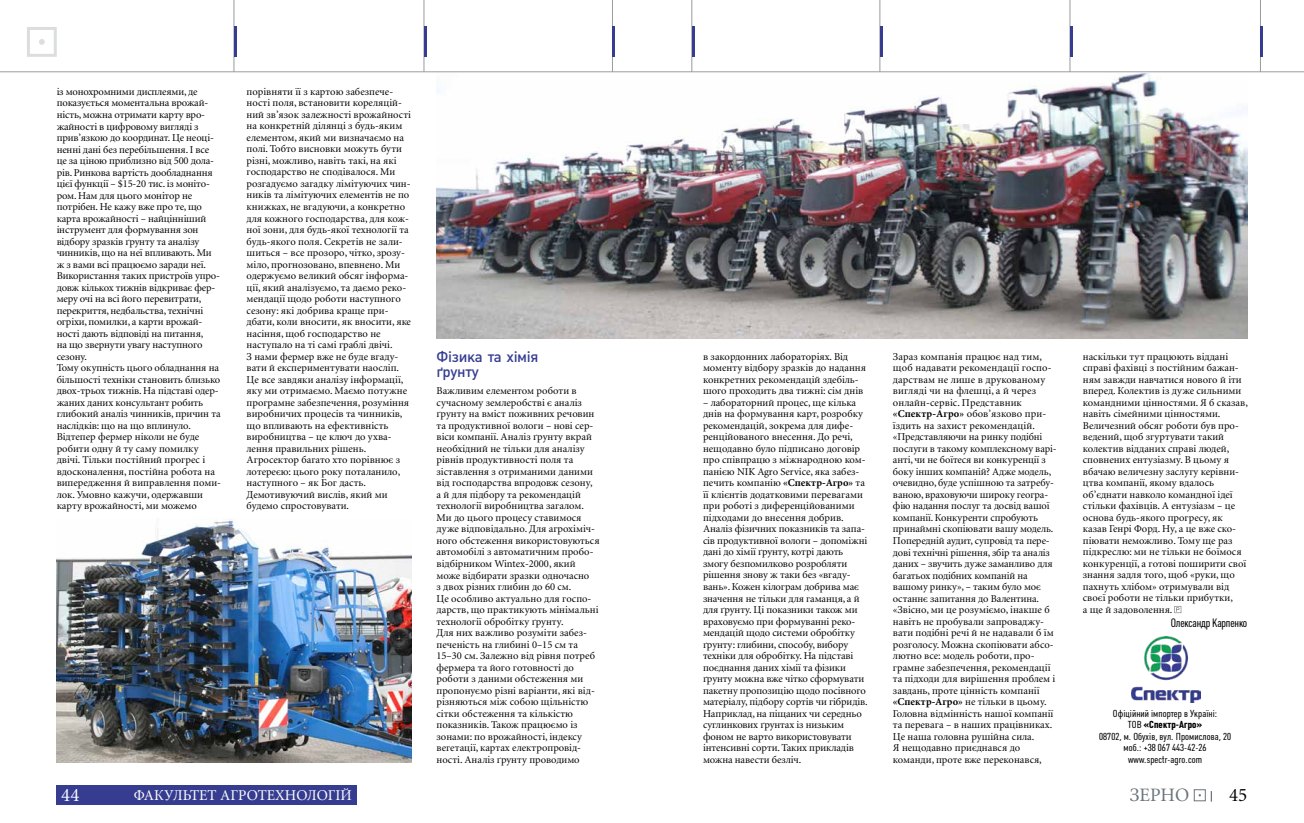
<style>
.page{position:relative;width:1304px;height:823px;background:#fff}
.page>*{position:absolute;margin:0;border:0;box-sizing:border-box;transform-origin:0 0}
.t1{font:19px "Minion Cyr";color:#6a747b}
.t2{font:19px "Minion Cyr";color:#000}
.t3{font:19px "Minion Cyr";color:#fff}
.t4{font:15px "Minion Cyr";color:#fff}
.t5{font:500 15px/15px "Plumb";letter-spacing:-.02em;color:#363d91}
.t6{font:12px "Plumb Cond";letter-spacing:-.01em;color:#000}
.t7{font:10.5px/11.5px "Minion Cyr";color:#000}
.t8{font:10px/11.5px "Plumb Cond";letter-spacing:.01em;color:#000;text-align:center;scale:1.08 1}
.s1{font-weight:700}
.s2{font-size:10.5px}
</style>
<div class="page">
<div style="left:27px;top:27px;width:30px;height:30px;border:3px solid #dcddde"></div>
<svg style="left:39px;top:39px;width:6px;height:6px"></svg>
<div style="left:1194px;top:788px;width:12px;height:12px;border:1px solid #6a747b"></div>
<hr style="left:880px;top:0;width:1px;height:72px;background:#999b9e">
<hr style="left:424px;top:0;width:1px;height:72px;background:#999b9e">
<hr style="left:1070px;top:0;width:1px;height:72px;background:#999b9e">
<hr style="left:612px;top:0;width:1px;height:72px;background:#999b9e">
<hr style="left:692px;top:0;width:1px;height:72px;background:#999b9e">
<hr style="left:234px;top:0;width:1px;height:72px;background:#999b9e">
<hr style="left:880px;top:27px;width:2px;height:30px;background:#363d91">
<hr style="left:424px;top:27px;width:3px;height:30px;background:#363d91">
<hr style="left:1070px;top:27px;width:2px;height:30px;background:#363d91">
<hr style="left:613px;top:27px;width:2px;height:30px;background:#363d91">
<hr style="left:692px;top:27px;width:2px;height:30px;background:#363d91">
<hr style="left:234px;top:27px;width:2px;height:30px;background:#363d91">
<hr style="left:1260px;top:0;width:1px;height:72px;background:#999b9e">
<hr style="left:1260px;top:27px;width:3px;height:30px;background:#363d91">
<hr style="left:0;top:72px;width:652px;height:1px;background:#999b9e">
<hr style="left:652px;top:72px;width:652px;height:1px;background:#999b9e">
<div style="left:57px;top:785px;width:300px;height:19px;background:#363d91"></div>
<svg style="left:1174px;top:606px;width:7px;height:6px"></svg>
<img style="left:1131px;top:636px;width:70px;height:66px">
<img style="left:437px;top:73px;width:810px;height:265px">
<img style="left:57px;top:519px;width:354px;height:243px">
<p class="t7" style="left:57px;top:86px;width:166px">із монохромними дисплеями, де показується моментальна врожай&shy;ність, можна отримати карту вро&shy;жайності в цифровому вигляді з прив’язкою до координат. Це неоці&shy;ненні дані без перебільшення. І все це за ціною приблизно від 500 дола&shy;рів. Ринкова вартість дообладнання цієї функції – $15-20 тис. із моніто&shy;ром. Нам для цього монітор не потрібен. Не кажу вже про те, що карта врожайності – найцінніший інструмент для формування зон відбору зразків ґрунту та аналізу чинників, що на неї впливають. Ми ж з вами всі працюємо заради неї.<br>Використання таких пристроїв упро&shy;довж кількох тижнів відкриває фер&shy;меру очі на всі його перевитрати, перекриття, недбальства, технічні огріхи, помилки, а карти врожай&shy;ності дають відповіді на питання,<br>на що звернути увагу наступного сезону.<br>Тому окупність цього обладнання на більшості техніки становить близько двох-трьох тижнів. На підставі одер&shy;жаних даних консультант робить глибокий аналіз чинників, причин та наслідків: що на що вплинуло.<br>Відтепер фермер ніколи не буде робити одну й ту саму помилку двічі. Тільки постійний прогрес і вдосконалення, постійна робота на випередження й виправлення поми&shy;лок. Умовно кажучи, одержавши карту врожайності, ми можемо</p>
<p class="t7" style="left:247px;top:86px;width:166px">порівняти її з картою забезпече&shy;ності поля, встановити кореляцій&shy;ний зв’язок залежності врожайності на конкретній ділянці з будь-яким елементом, який ми визначаємо на полі. Тобто висновки можуть бути різні, можливо, навіть такі, на які господарство не сподівалося. Ми розгадуємо загадку лімітуючих чин&shy;ників та лімітуючих елементів не по книжках, не вгадуючи, а конкретно для кожного господарства, для кож&shy;ної зони, для будь-якої технології та будь-якого поля. Секретів не зали&shy;шиться – все прозоро, чітко, зрозу&shy;міло, прогнозовано, впевнено. Ми одержуємо великий обсяг інформа&shy;ції, який аналізуємо, та даємо реко&shy;мендації щодо роботи наступного сезону: які добрива краще при&shy;дбати, коли вносити, як вносити, яке насіння, щоб господарство не наступало на ті самі граблі двічі.<br>З нами фермер вже не буде вгаду&shy;вати й експериментувати наосліп.<br>Це все завдяки аналізу інформації, яку ми отримаємо. Маємо потужне програмне забезпечення, розуміння виробничих процесів та чинників, що впливають на ефективність виробництва – це ключ до ухва&shy;лення правильних рішень.<br>Агросектор багато хто порівнює з лотереєю: цього року поталанило, наступного – як Бог дасть.<br>Демотивуючий вислів, який ми будемо спростовувати.</p>
<h2 class="t5" style="left:437px;top:348px;width:104px">Фізика та хімія ґрунту</h2>
<p class="t7" style="left:437px;top:385px;width:165px">Важливим елементом роботи в сучасному землеробстві є аналіз ґрунту на вміст поживних речовин та продуктивної вологи – нові сер&shy;віси компанії. Аналіз ґрунту вкрай необхідний не тільки для аналізу рівнів продуктивності поля та зіставлення з отриманими даними від господарства впродовж сезону, а й для підбору та рекомендацій технології виробництва загалом.<br>Ми до цього процесу ставимося дуже відповідально. Для агрохіміч&shy;ного обстеження використовуються автомобілі з автоматичним пробо&shy;відбірником Wintex-2000, який може відбирати зразки одночасно<br>з двох різних глибин до 60 см.<br>Це особливо актуально для госпо&shy;дарств, що практикують мінімальні технології обробітку ґрунту.<br>Для них важливо розуміти забез&shy;печеність на глибині 0–15 см та<br>15–30 см. Залежно від рівня потреб фермера та його готовності до роботи з даними обстеження ми пропонуємо різні варіанти, які від&shy;різняються між собою щільністю сітки обстеження та кількістю показників. Також працюємо із зонами: по врожайності, індексу вегетації, картах електропровід&shy;ності. Аналіз ґрунту проводимо</p>
<p class="t7" style="left:703px;top:350px;width:164px">в закордонних лабораторіях. Від моменту відбору зразків до надання конкретних рекомендацій здебіль&shy;шого проходить два тижні: сім днів</p>
<p class="t7" style="left:703px;top:396px;width:166px">– лабораторний процес, ще кілька днів на формування карт, розробку рекомендацій, зокрема для дифе&shy;ренційованого внесення. До речі, нещодавно було підписано договір про співпрацю з міжнародною ком&shy;панією NIK Agro Service, яка забез&shy;печить компанію <span class="s1">«Спектр-Агро»</span> та її клієнтів додатковими перевагами при роботі з диференційованими підходами до внесення добрив.<br>Аналіз фізичних показників та запа&shy;сів продуктивної вологи – допоміжні дані до хімії ґрунту, котрі дають змогу безпомилково розробляти рішення знову ж таки без «вгаду&shy;вань». Кожен кілограм добрива має значення не тільки для гаманця, а й для ґрунту. Ці показники також ми враховуємо при формуванні реко&shy;мендацій щодо системи обробітку ґрунту: глибини, способу, вибору техніки для обробітку. На підставі поєднання даних хімії та фізики ґрунту можна вже чітко сформувати пакетну пропозицію щодо посівного матеріалу, підбору сортів чи гібридів.<br>Наприклад, на піщаних чи середньо суглинкових ґрунтах із низьким фоном не варто використовувати інтенсивні сорти. Таких прикладів можна навести безліч.</p>
<p class="t7" style="left:893px;top:350px;width:165px">Зараз компанія працює над тим, щоб надавати рекомендації госпо&shy;дарствам не лише в друкованому вигляді чи на флешці, а й через онлайн-сервіс. Представник <span class="s1">«Спектр-Агро»</span> обов’язково при&shy;їздить на захист рекомендацій. «Представляючи на ринку подібні послуги в такому комплексному варі&shy;анті, чи не боїтеся ви конкуренції з боку інших компаній? Адже модель, очевидно, буде успішною та затребу&shy;ваною, враховуючи широку геогра&shy;фію надання послуг та досвід вашої компанії. Конкуренти спробують принаймні скопіювати вашу модель.<br>Попередній аудит, супровід та пере&shy;дові технічні рішення, збір та аналіз даних – звучить дуже заманливо для багатьох подібних компаній на вашому ринку», – таким було моє останнє запитання до Валентина. «Звісно, ми це розуміємо, інакше б навіть не пробували запроваджу&shy;вати подібні речі й не надавали б їм розголосу. Можна скопіювати абсо&shy;лютно все: модель роботи, про&shy;грамне забезпечення, рекомендації та підходи для вирішення проблем і завдань, проте цінність компанії <span class="s1">«Спектр-Агро»</span> не тільки в цьому.<br>Головна відмінність нашої компанії та перевага – в наших працівниках.<br>Це наша головна рушійна сила.<br>Я нещодавно приєднався до команди, проте вже переконався,</p>
<p class="t7" style="left:1083px;top:350px;width:166px">наскільки тут працюють віддані справі фахівці з постійним бажан&shy;ням завжди навчатися нового й іти вперед. Колектив із дуже сильними командними цінностями. Я б сказав, навіть сімейними цінностями.<br>Величезний обсяг роботи був про&shy;ведений, щоб згуртувати такий колектив відданих справі людей, сповнених ентузіазму. В цьому я вбачаю величезну заслугу керівни&shy;цтва компанії, якому вдалось об’єднати навколо командної ідеї стільки фахівців. А ентузіазм – це основа будь-якого прогресу, як казав Генрі Форд. Ну, а це вже ско&shy;піювати неможливо. Тому ще раз підкреслю: ми не тільки не боїмося конкуренції, а готові поширити свої знання задля того, щоб «руки, що пахнуть хлібом» отримували від своєї роботи не тільки прибутки,<br>а ще й задоволення.</p>
<p class="t6" style="left:1171px;top:615px;width:78px">Олександр Карпенко</p>
<p class="t8" style="left:1099px;top:707px;width:124px">Офіційний імпортер в Україні:<br>ТОВ <span class="s1">«Спектр-Агро»<br></span>08702, м. Обухів, вул. Промислова, 20 моб.: +38 067 443-42-26 www.spectr-agro.com</p>
<h1 class="t3" style="left:61px;top:783px;width:20px">44</h1>
<h2 class="t4" style="left:134px;top:786px;width:220px">ФАКУЛЬТЕТ АГРОТЕХНОЛОГІЙ</h2>
<h1 class="t2" style="left:1210px;top:783px;width:39px"><span class="s2">|</span> 45</h1>
<h1 class="t1" style="left:1130px;top:783px;width:61px">ЗЕРНО</h1>
</div>
